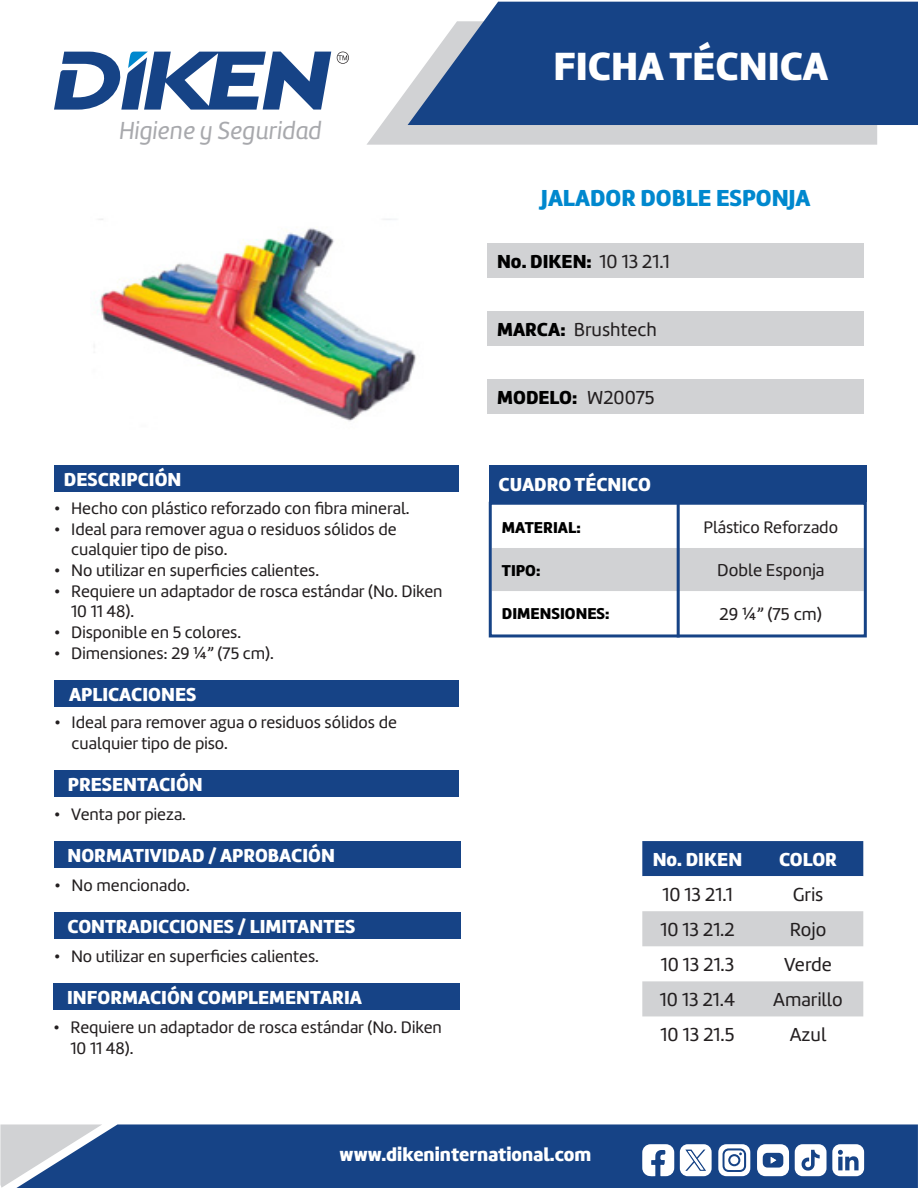
<style>
.page{position:relative;width:918px;height:1188px;background:#fff}
.page>*{position:absolute;margin:0;border:0;box-sizing:border-box;transform-origin:0 0}
.t1{font:40.8px "Amelia Basic Black";color:#fff}
.t2{font:25.5px "Amelia Basic Italic";color:#a8a9ad}
.t3{font:24px "Amelia Basic Black";color:#0088ce}
.t4{font:19.5px "Amelia Basic Black";color:#fff}
.t5{font:19.5px "Amelia Basic";color:#231f20}
.t6{font:19.5px "Amelia Basic Black";color:#000}
.t7{font:17.85px "Amelia Basic";color:#231f20}
.t8{font:17.25px/20.7px "Amelia Basic";color:#231f20}
.t9{font:16.35px "Amelia Basic Black";color:#000}
.s1{font-family:"Amelia Basic";color:#231f20}
.s2{font-family:"Amelia Basic Black";color:#000}
</style>
<div class="page">
<div style="left:102px;top:1124px;width:816px;height:64px;background:#164386"></div>
<svg style="left:0;top:1124px;width:102px;height:64px;background:#95a6be"></svg>
<svg style="left:367px;top:88px;width:510px;height:57px;background:#d5d6d8"></svg>
<svg style="left:408px;top:2px;width:510px;height:123px;background:#2b5490"></svg>
<svg style="left:54px;top:51px;width:277px;height:59px"></svg>
<svg style="left:337px;top:52px;width:12px;height:12px"></svg>
<svg style="left:680px;top:1144px;width:32px;height:32px"></svg>
<svg style="left:642px;top:1144px;width:32px;height:32px"></svg>
<svg style="left:718px;top:1144px;width:32px;height:32px"></svg>
<div style="left:730px;top:1156px;width:8px;height:8px;background:#fff;border-radius:50%"></div>
<svg style="left:757px;top:1144px;width:32px;height:32px"></svg>
<svg style="left:795px;top:1144px;width:69px;height:32px"></svg>
<img style="left:90px;top:219px;width:333px;height:247px">
<div style="left:489px;top:466px;width:378px;height:36px;background:#164386"></div>
<div style="left:487px;top:244px;width:377px;height:34px;background:#d1d2d4"></div>
<div style="left:487px;top:312px;width:377px;height:34px;background:#d1d2d4"></div>
<div style="left:487px;top:379px;width:377px;height:34px;background:#d1d2d4"></div>
<div style="left:54px;top:466px;width:405px;height:26px;background:#164386"></div>
<div style="left:54px;top:680px;width:405px;height:27px;background:#164386"></div>
<div style="left:54px;top:770px;width:405px;height:27px;background:#164386"></div>
<div style="left:54px;top:983px;width:406px;height:27px;background:#164386"></div>
<svg style="left:642px;top:841px;width:221px;height:176px"></svg>
<svg style="left:493px;top:506px;width:370px;height:127px"></svg>
<div style="left:489px;top:502px;width:378px;height:135px;border:3px solid #164386"></div>
<hr style="left:677px;top:502px;width:3px;height:135px;background:#164386">
<div style="left:54px;top:841px;width:406px;height:27px;background:#164386"></div>
<div style="left:54px;top:912px;width:406px;height:26px;background:#164386"></div>
<h2 class="t2" style="left:119px;top:116px;width:204px">Higiene y Seguridad</h2>
<p class="t4" style="left:64px;top:468px;width:119px">DESCRIPCIÓN</p>
<p class="t8" style="left:54px;top:498px;width:357px">• Hecho con plástico reforzado con fibra mineral.</p>
<p class="t8" style="left:71px;top:519px;width:327px;text-indent:-17px">• Ideal para remover agua o residuos sólidos de cualquier tipo de piso.</p>
<p class="t8" style="left:54px;top:560px;width:267px">• No utilizar en superficies calientes.</p>
<p class="t8" style="left:71px;top:581px;width:373px;text-indent:-17px">• Requiere un adaptador de rosca estándar (No. Diken<br>10 11 48).</p>
<p class="t8" style="left:54px;top:622px;width:189px">• Disponible en 5 colores.</p>
<p class="t8" style="left:54px;top:643px;width:221px">• Dimensiones: 29 ½” (75 cm).</p>
<p class="t4" style="left:69px;top:682px;width:129px">APLICACIONES</p>
<p class="t8" style="left:72px;top:712px;width:327px;text-indent:-17px">• Ideal para remover agua o residuos sólidos de cualquier tipo de piso.</p>
<p class="t4" style="left:68px;top:772px;width:136px">PRESENTACIÓN</p>
<p class="t8" style="left:54px;top:804px;width:133px">• Venta por pieza.</p>
<p class="t4" style="left:68px;top:843px;width:269px">NORMATIVIDAD / APROBACIÓN</p>
<p class="t8" style="left:55px;top:875px;width:137px">• No mencionado.</p>
<p class="t4" style="left:68px;top:914px;width:289px">CONTRADICCIONES / LIMITANTES</p>
<p class="t8" style="left:54px;top:946px;width:267px">• No utilizar en superficies calientes.</p>
<p class="t4" style="left:67px;top:986px;width:296px">INFORMACIÓN COMPLEMENTARIA</p>
<p class="t8" style="left:71px;top:1017px;width:373px;text-indent:-17px">• Requiere un adaptador de rosca estándar (No. Diken<br>10 11 48).</p>
<h1 class="t1" style="left:553px;top:41px;width:276px">FICHA TÉCNICA</h1>
<p class="t3" style="left:541px;top:184px;width:271px">JALADOR DOBLE ESPONJA</p>
<p class="t6" style="left:497px;top:250px;width:174px">No. DIKEN: <span class="s1">10 13 21.1</span></p>
<p class="t5" style="left:497px;top:318px;width:161px"><span class="s2">MARCA:</span> Brushtech</p>
<p class="t6" style="left:497px;top:385px;width:159px">MODELO: <span class="s1">W20075</span></p>
<p class="t4" style="left:499px;top:473px;width:154px">CUADRO TÉCNICO</p>
<p class="t9" style="left:502px;top:517px;width:80px">MATERIAL:</p>
<p class="t8" style="left:703px;top:517px;width:136px">Plástico Reforzado</p>
<p class="t9" style="left:502px;top:560px;width:40px">TIPO:</p>
<p class="t7" style="left:717px;top:560px;width:109px">Doble Esponja</p>
<p class="t9" style="left:502px;top:604px;width:109px">DIMENSIONES:</p>
<p class="t7" style="left:720px;top:603px;width:104px">29 ½” (75 cm)</p>
<p class="t4" style="left:653px;top:848px;width:91px">No. DIKEN</p>
<p class="t4" style="left:779px;top:848px;width:59px">COLOR</p>
<p class="t5" style="left:662px;top:883px;width:72px">10 13 21.1</p>
<p class="t5" style="left:793px;top:883px;width:32px">Gris</p>
<p class="t5" style="left:660px;top:918px;width:76px">10 13 21.2</p>
<p class="t5" style="left:790px;top:918px;width:38px">Rojo</p>
<p class="t5" style="left:661px;top:953px;width:75px">10 13 21.3</p>
<p class="t5" style="left:784px;top:953px;width:49px">Verde</p>
<p class="t5" style="left:660px;top:989px;width:77px">10 13 21.4</p>
<p class="t5" style="left:773px;top:989px;width:71px">Amarillo</p>
<p class="t5" style="left:661px;top:1024px;width:75px">10 13 21.5</p>
<p class="t5" style="left:790px;top:1024px;width:38px">Azul</p>
<p class="t4" style="left:340px;top:1143px;width:253px">www.dikeninternational.com</p>
</div>
